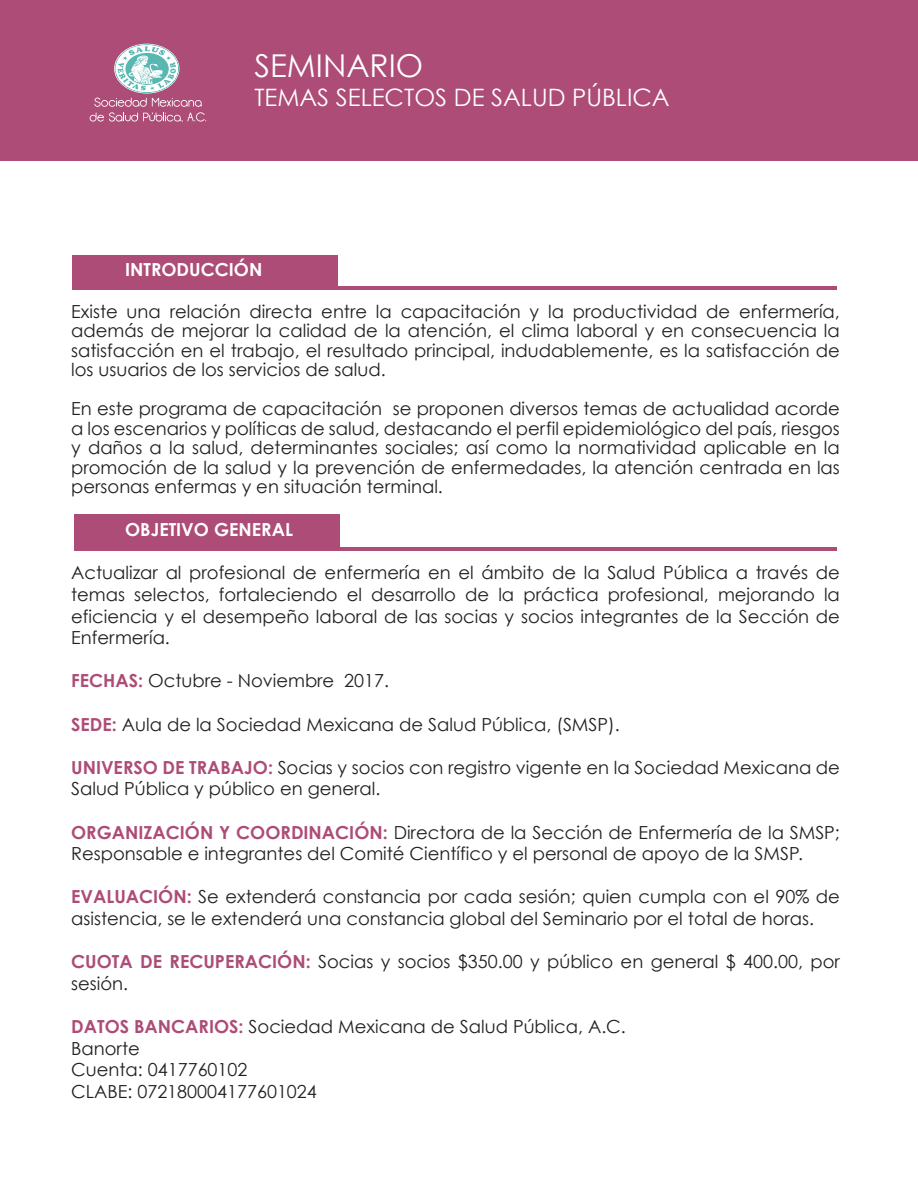
<style>
.page{position:relative;width:918px;height:1188px;background:#fff}
.page>*{position:absolute;margin:0;border:0;box-sizing:border-box;transform-origin:0 0}
.t1{font:31.5px "Century Gothic";color:#fff}
.t2{font:24px "Century Gothic";color:#fff}
.t3{font:18px/21.6px "Century Gothic";color:#231f20}
.t4{font:700 18px "Century Gothic";color:#fff}
.s1{font-weight:700;color:#ad4c76}
</style>
<div class="page">
<div style="left:0;top:0;width:918px;height:160px;background:#ad4c76"></div>
<hr style="left:73px;top:286px;width:764px;height:4px;background:#ad4c76">
<div style="left:73px;top:256px;width:265px;height:33px;background:#ad4c76"></div>
<hr style="left:74px;top:547px;width:763px;height:3px;background:#ad4c76">
<div style="left:74px;top:514px;width:266px;height:34px;background:#ad4c76"></div>
<svg style="left:90px;top:44px;width:116px;height:78px"></svg>
<h1 class="t1" style="left:254px;top:46px;width:170px">SEMINARIO</h1>
<h2 class="t2" style="left:254px;top:82px;width:417px">TEMAS SELECTOS DE SALUD PÚBLICA</h2>
<p class="t4" style="left:125px;top:259px;width:139px">INTRODUCCIÓN</p>
<p class="t3" style="left:71px;top:301px;width:770px;line-height:19.5px;text-align:justify">Existe una relación directa entre la capacitación y la productividad de enfermería, además de mejorar la calidad de la atención, el clima laboral y en consecuencia la satisfacción en el trabajo, el resultado principal, indudablemente, es la satisfacción de los usuarios de los servicios de salud.</p>
<p class="t3" style="left:71px;top:399px;width:770px;line-height:19.5px;text-align:justify">En este programa de capacitación se proponen diversos temas de actualidad acorde a los escenarios y políticas de salud, destacando el perfil epidemiológico del país, riesgos y daños a la salud, determinantes sociales; así como la normatividad aplicable en la promoción de la salud y la prevención de enfermedades, la atención centrada en las personas enfermas y en situación terminal.</p>
<p class="t4" style="left:125px;top:518px;width:169px">OBJETIVO GENERAL</p>
<p class="t3" style="left:71px;top:562px;width:770px;text-align:justify">Actualizar al profesional de enfermería en el ámbito de la Salud Pública a través de temas selectos, fortaleciendo el desarrollo de la práctica profesional, mejorando la eficiencia y el desempeño laboral de las socias y socios integrantes de la Sección de Enfermería.</p>
<p class="t3" style="left:71px;top:670px;width:320px"><span class="s1">FECHAS:</span> Octubre - Noviembre 2017.</p>
<p class="t3" style="left:71px;top:713px;width:550px"><span class="s1">SEDE:</span> Aula de la Sociedad Mexicana de Salud Pública, (SMSP).</p>
<p class="t3" style="left:71px;top:756px;width:770px"><span class="s1">UNIVERSO DE TRABAJO:</span> Socias y socios con registro vigente en la Sociedad Mexicana de<br>Salud Pública y público en general.</p>
<p class="t3" style="left:71px;top:821px;width:770px"><span class="s1">ORGANIZACIÓN Y COORDINACIÓN:</span> Directora de la Sección de Enfermería de la SMSP;<br>Responsable e integrantes del Comité Científico y el personal de apoyo de la SMSP.</p>
<p class="t3" style="left:71px;top:886px;width:770px"><span class="s1">EVALUACIÓN:</span> Se extenderá constancia por cada sesión; quien cumpla con el 90% de asistencia, se le extenderá una constancia global del Seminario por el total de horas.</p>
<p class="t3" style="left:71px;top:951px;width:770px"><span class="s1">CUOTA DE RECUPERACIÓN:</span> Socias y socios $350.00 y público en general $ 400.00, por sesión.</p>
<p class="t3" style="left:71px;top:1015px;width:556px"><span class="s1">DATOS BANCARIOS:</span> Sociedad Mexicana de Salud Pública, A.C.<br>Banorte<br>Cuenta: 0417760102<br>CLABE: 072180004177601024</p>
</div>
